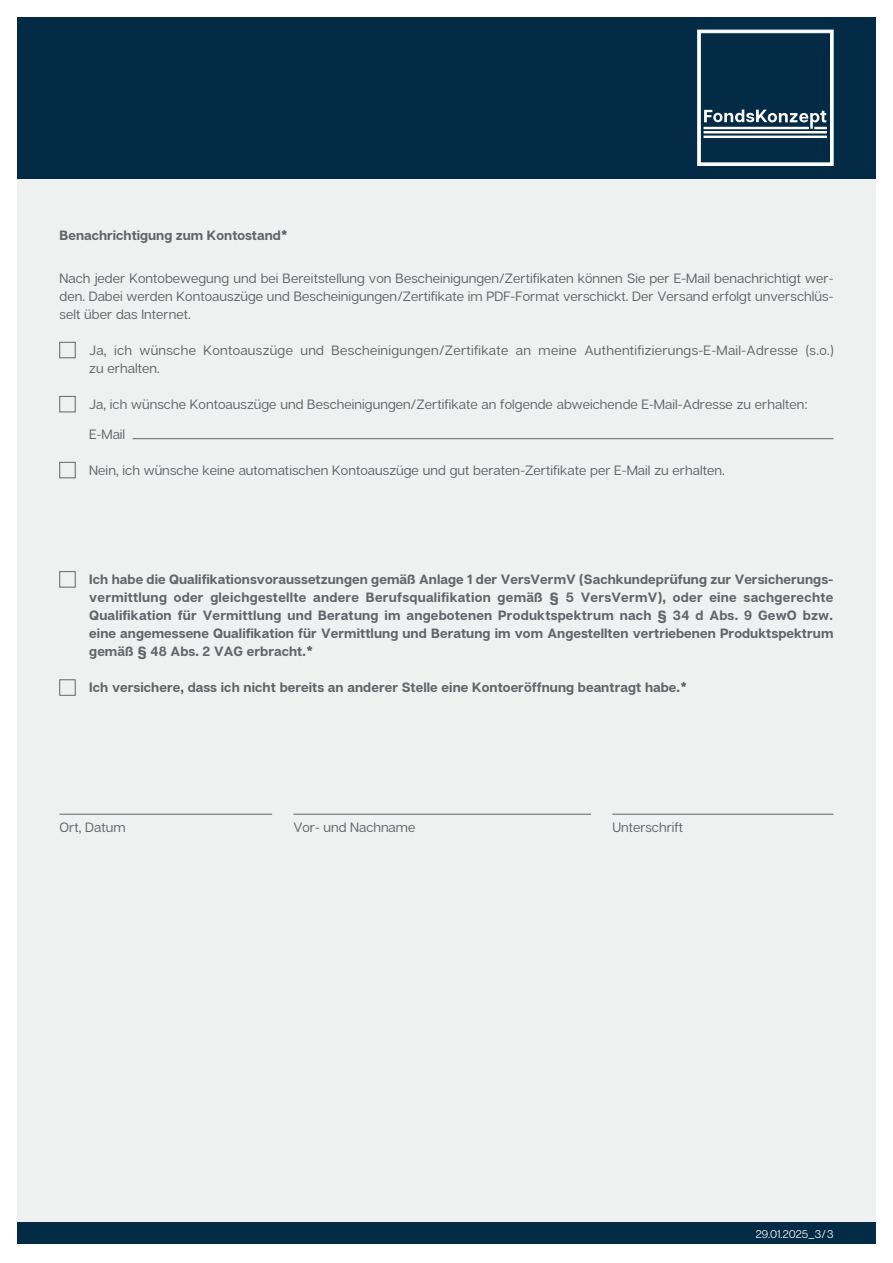
<style>
.page{position:relative;width:893px;height:1263px;background:#fff}
.page>*{position:absolute;margin:0;border:0;box-sizing:border-box;transform-origin:0 0}
.t1{font:700 13.5px/18px "Articulat CF";letter-spacing:.005em;color:#63656a;text-align:justify}
.t2{font:13.5px/18px "Articulat CF";letter-spacing:.005em;color:#63656a;text-align:justify}
.t3{font:13.5px/18px "Articulat CF";letter-spacing:.025em;color:#63656a}
.t4{font:11.25px "Articulat CF";color:#fff}
</style>
<div class="page">
<div style="left:17px;top:17px;width:859px;height:1227px;background:#eef1f0"></div>
<div style="left:17px;top:17px;width:859px;height:162px;background:#042b46"></div>
<svg style="left:697px;top:29px;width:137px;height:137px"></svg>
<div style="left:17px;top:1222px;width:859px;height:22px;background:#042b46"></div>
<div style="left:60px;top:342px;width:15px;height:16px;border:1px solid #63656a"></div>
<div style="left:60px;top:396px;width:15px;height:16px;border:1px solid #63656a"></div>
<hr style="left:133px;top:438px;width:700px;height:1px;background:#63656a">
<div style="left:60px;top:462px;width:15px;height:16px;border:1px solid #63656a"></div>
<div style="left:60px;top:571px;width:15px;height:16px;border:1px solid #63656a"></div>
<hr style="left:60px;top:814px;width:212px;height:1px;background:#63656a">
<hr style="left:293px;top:814px;width:298px;height:1px;background:#63656a">
<hr style="left:612px;top:814px;width:221px;height:1px;background:#63656a">
<p class="t1" style="left:60px;top:227px;width:230px">Benachrichtigung zum Kontostand*</p>
<p class="t2" style="left:60px;top:269px;width:775px">Nach jeder Kontobewegung und bei Bereitstellung von Bescheinigungen/Zertifikaten können Sie per E-Mail benachrichtigt wer&shy;den. Dabei werden Kontoauszüge und Bescheinigungen/Zertifikate im PDF-Format verschickt. Der Versand erfolgt unverschlüs&shy;selt über das Internet.</p>
<p class="t3" style="left:89px;top:342px;width:746px">Ja, ich wünsche Kontoauszüge und Bescheinigungen/Zertifikate an meine Authentifizierungs-E-Mail-Adresse (s.o.) zu erhalten.</p>
<p class="t2" style="left:89px;top:396px;width:720px">Ja, ich wünsche Kontoauszüge und Bescheinigungen/Zertifikate an folgende abweichende E-Mail-Adresse zu erhalten:</p>
<p class="t2" style="left:89px;top:425px;width:37px">E-Mail</p>
<p class="t2" style="left:89px;top:462px;width:637px">Nein, ich wünsche keine automatischen Kontoauszüge und gut beraten-Zertifikate per E-Mail zu erhalten.</p>
<p class="t1" style="left:89px;top:571px;width:746px">Ich habe die Qualifikationsvoraussetzungen gemäß Anlage 1 der VersVermV (Sachkundeprüfung zur Versicherungs&shy;vermittlung oder gleichgestellte andere Berufsqualifikation gemäß § 5 VersVermV), oder eine sachgerechte Qualifikation für Vermittlung und Beratung im angebotenen Produktspektrum nach § 34 d Abs. 9 GewO bzw. eine angemessene Qualifikation für Vermittlung und Beratung im vom Angestellten vertriebenen Produktspektrum gemäß § 48 Abs. 2 VAG erbracht.*</p>
<p class="t1" style="left:89px;top:679px;width:599px">Ich versichere, dass ich nicht bereits an anderer Stelle eine Kontoeröffnung beantragt habe.*</p>
<p class="t2" style="left:60px;top:819px;width:68px">Ort, Datum</p>
<p class="t2" style="left:293px;top:819px;width:123px">Vor- und Nachname</p>
<p class="t2" style="left:612px;top:819px;width:72px">Unterschrift</p>
<p class="t4" style="left:756px;top:1227px;width:79px">29.01.2025_3/3</p>
</div>
